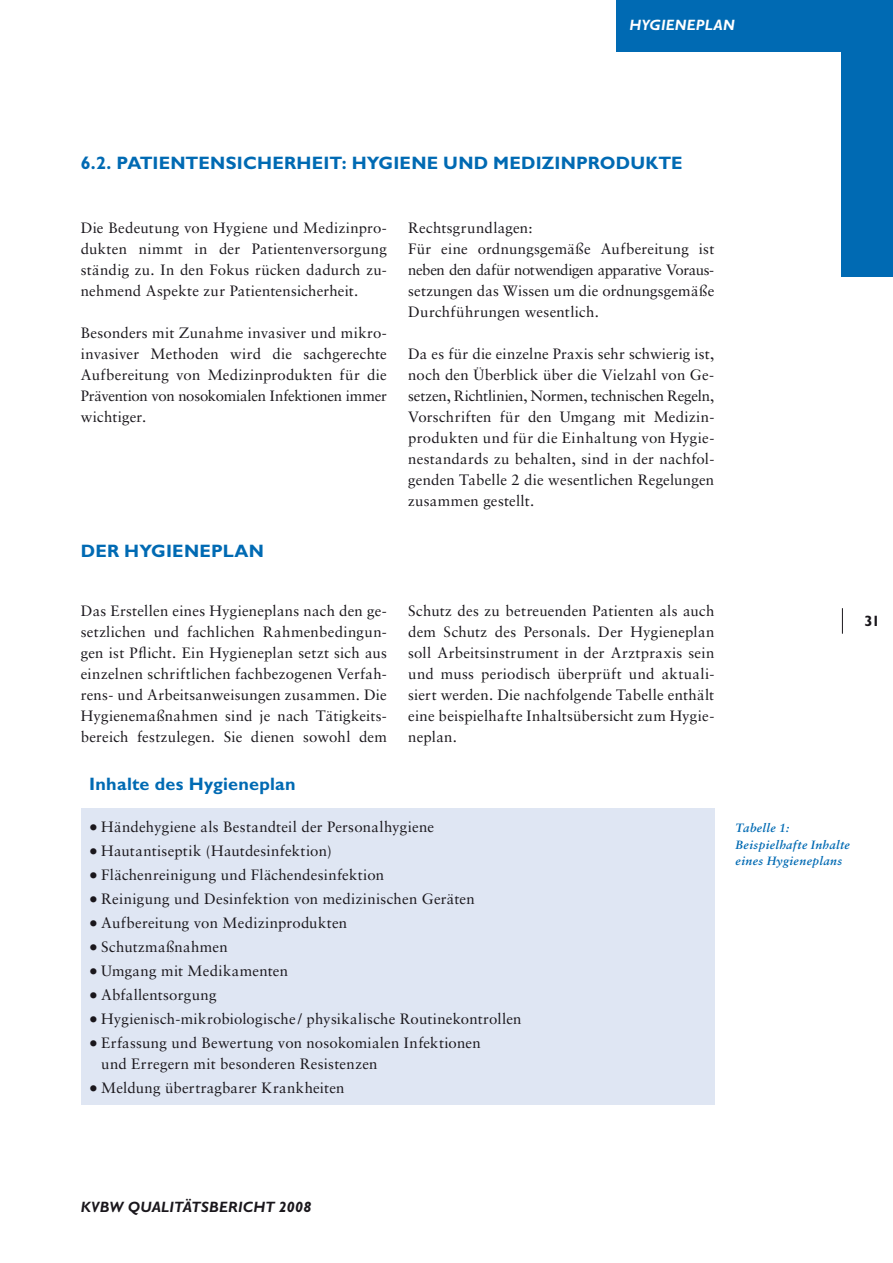
<style>
.page{position:relative;width:893px;height:1263px;background:#fff}
.page>*{position:absolute;margin:0;border:0;box-sizing:border-box;transform-origin:0 0}
.t1{font:700 18px "Gill Sans";letter-spacing:.015em;color:#006ab3}
.t2{font:15px/21px "Sabon";letter-spacing:.01em;color:#1a171c;text-align:justify}
.t3{font:italic 700 15px "Gill Sans";letter-spacing:.015em;color:#1a171c}
.t4{font:italic 700 15px "Gill Sans";letter-spacing:.02em;color:#fff}
.t5{font:700 15px "Gill Sans";color:#1a171c}
.t6{font:italic 700 12px/16.5px "Sabon";letter-spacing:.03em;color:#006ab3}
.s1{font-family:"Lucida Grande"}
</style>
<div class="page">
<div style="left:842px;top:0;width:51px;height:276px;background:#006ab3"></div>
<div style="left:617px;top:0;width:276px;height:51px;background:#006ab3"></div>
<svg style="left:842px;top:608px;width:1px;height:26px"></svg>
<div style="left:81px;top:808px;width:633px;height:296px;background:#dfe6f3"></div>
<p class="t4" style="left:629px;top:16px;width:107px">HYGIENEPLAN</p>
<p class="t1" style="left:81px;top:152px;width:603px">6.2. PATI ENTENSICHERHEIT: HYGI ENE UND MEDIZI NPRODUKTE</p>
<p class="t2" style="left:81px;top:217px;width:308px">Die Bedeutung von Hygiene und Medizinpro&shy;dukten nimmt in der Patientenversorgung ständig zu. In den Fokus rücken dadurch zu&shy;nehmend Aspekte zur Patientensicherheit.</p>
<p class="t2" style="left:81px;top:322px;width:308px">Besonders mit Zunahme invasiver und mikro&shy;invasiver Methoden wird die sachgerechte Aufbereitung von Medizinprodukten für die Prävention von nosokomialen Infektionen immer wichtiger.</p>
<p class="t1" style="left:81px;top:540px;width:185px">DER HYGIENEPLAN</p>
<p class="t2" style="left:408px;top:217px;width:308px;text-align:left">Rechtsgrundlagen:<br>Für eine ordnungsgemäße Aufbereitung ist neben den dafür notwendigen apparative Voraus&shy;setzungen das Wissen um die ordnungsgemäße Durchführungen wesentlich.</p>
<p class="t2" style="left:408px;top:343px;width:308px">Da es für die einzelne Praxis sehr schwierig ist, noch den Überblick über die Vielzahl von Ge&shy;setzen, Richtlinien, Normen, technischen Regeln, Vorschriften für den Umgang mit Medizin&shy;produkten und für die Einhaltung von Hygie&shy;nestandards zu behalten, sind in der nachfol&shy;genden Tabelle 2 die wesentlichen Regelungen zusammen gestellt.</p>
<p class="t2" style="left:81px;top:600px;width:308px">Das Erstellen eines Hygieneplans nach den ge&shy;setzlichen und fachlichen Rahmenbedingun&shy;gen ist Pflicht. Ein Hygieneplan setzt sich aus einzelnen schriftlichen fachbezogenen Verfah&shy;rens- und Arbeitsanweisungen zusammen. Die Hygienemaßnahmen sind je nach Tätigkeits&shy;bereich festzulegen. Sie dienen sowohl dem</p>
<p class="t2" style="left:408px;top:600px;width:308px">Schutz des zu betreuenden Patienten als auch dem Schutz des Personals. Der Hygieneplan soll Arbeitsinstrument in der Arztpraxis sein und muss periodisch überprüft und aktuali&shy;siert werden. Die nachfolgende Tabelle enthält eine beispielhafte Inhaltsübersicht zum Hygie&shy;neplan.</p>
<p class="t1" style="left:89px;top:774px;width:208px">INHALTE DES HYGIENEPLAN</p>
<p class="t2" style="left:89px;top:816px;width:346px"><span class="s1">●</span> Händehygiene als Bestandteil der Personalhygiene</p>
<p class="t2" style="left:89px;top:840px;width:244px"><span class="s1">●</span> Hautantiseptik (Hautdesinfektion)</p>
<p class="t2" style="left:89px;top:864px;width:296px"><span class="s1">●</span> Flächenreinigung und Flächendesinfektion</p>
<p class="t2" style="left:89px;top:888px;width:387px"><span class="s1">●</span> Reinigung und Desinfektion von medizinischen Geräten</p>
<p class="t2" style="left:89px;top:912px;width:259px"><span class="s1">●</span> Aufbereitung von Medizinprodukten</p>
<p class="t2" style="left:89px;top:936px;width:140px"><span class="s1">●</span> Schutzmaßnahmen</p>
<p class="t2" style="left:89px;top:960px;width:200px"><span class="s1">●</span> Umgang mit Medikamenten</p>
<p class="t2" style="left:89px;top:984px;width:129px"><span class="s1">●</span> Abfallentsorgung</p>
<p class="t2" style="left:89px;top:1008px;width:434px"><span class="s1">●</span> Hygienisch-mikrobiologische / physikalische Routinekontrollen</p>
<p class="t2" style="left:101px;top:1032px;width:381px;text-indent:-12px"><span class="s1">●</span> Erfassung und Bewertung von nosokomialen Infektionen und Erregern mit besonderen Resistenzen</p>
<p class="t2" style="left:89px;top:1077px;width:257px"><span class="s1">●</span> Meldung übertragbarer Krankheiten</p>
<p class="t5" style="left:864px;top:612px;width:17px">31</p>
<p class="t6" style="left:736px;top:819px;width:116px">Tabelle 1:<br>Beispielhafte Inhalte eines Hygieneplans</p>
<p class="t3" style="left:81px;top:1198px;width:232px">KVBW QUALITÄTSBERICHT 2008</p>
</div>
